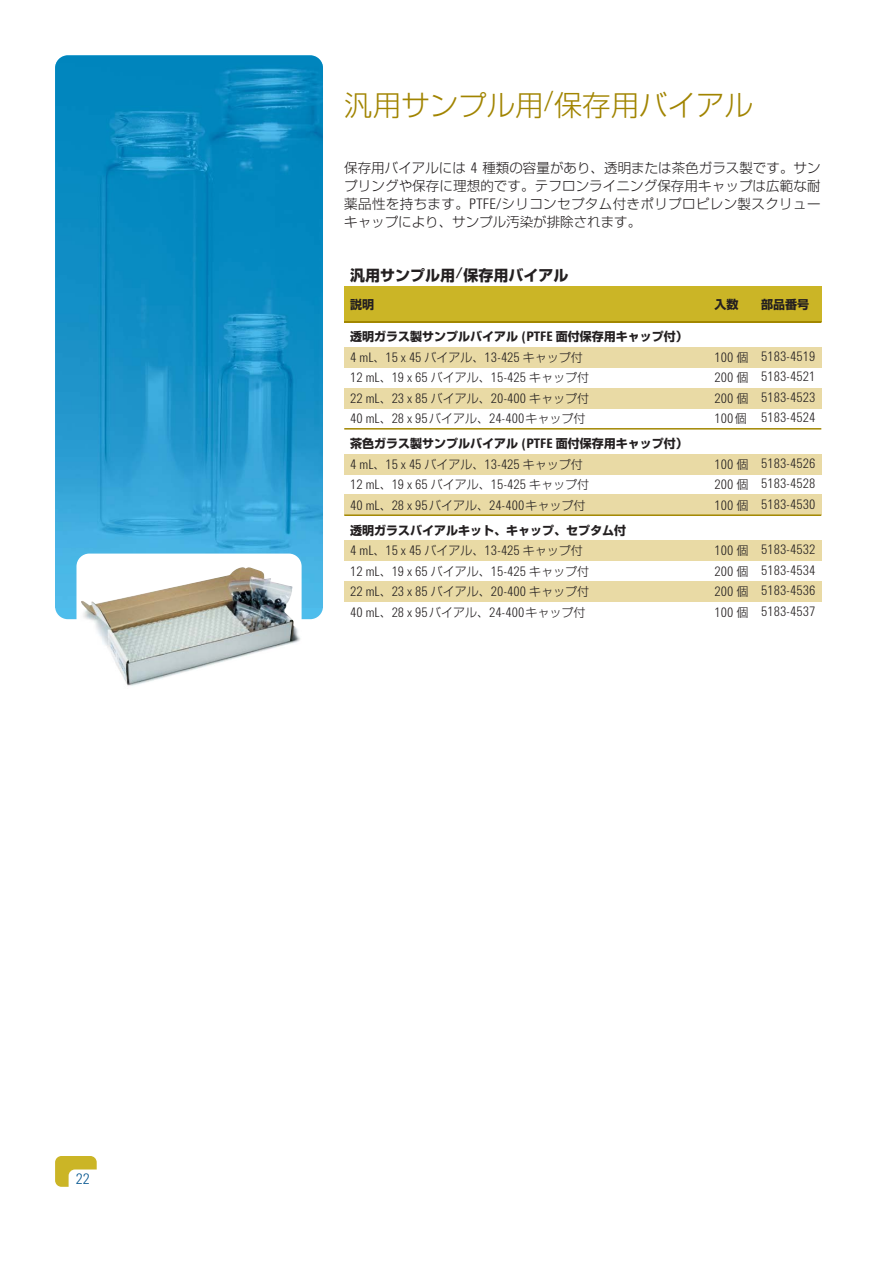
<style>
.page{position:relative;width:893px;height:1263px;background:#fff}
.page>*{position:absolute;margin:0;border:0;box-sizing:border-box;transform-origin:0 0}
.t1{font:300 28.5px "Shin Go Pro";color:#a18400}
.t2{font:700 15px "Shin Go Pro";color:#231f20}
.t3{font:300 15px "Agilent Cond";color:#00538e}
.t4{font:300 13.5px "Agilent Cond";color:#231f20}
.t5{font:300 13.5px/18px "Shin Go Pro";letter-spacing:.03em;color:#231f20;text-align:justify}
.t6{font:700 12px "Shin Go Pro";color:#231f20}
.s1{font-family:"Agilent Cond";font-size:15px}
.s2{font-family:"Agilent Cond";font-size:13.5px}
.s3{font-family:"Shin Go Pro";font-size:12px}
</style>
<div class="page">
<img style="left:55px;top:55px;width:268px;height:552px">
<div style="left:76px;top:554px;width:226px;height:143px;background:#fff;border-radius:13px"></div>
<img style="left:76px;top:567px;width:226px;height:119px">
<div style="left:55px;top:1156px;width:42px;height:31px;background:#cbb526;border-radius:6px"></div>
<div style="left:69px;top:1170px;width:41px;height:30px;background:#fff;border-radius:6px"></div>
<div style="left:344px;top:286px;width:370px;height:36px;background:#cbb526"></div>
<div style="left:714px;top:286px;width:47px;height:36px;background:#cbb526"></div>
<div style="left:761px;top:286px;width:60px;height:36px;background:#cbb526"></div>
<div style="left:344px;top:347px;width:370px;height:20px;background:#e9daa5"></div>
<div style="left:714px;top:347px;width:47px;height:20px;background:#e9daa5"></div>
<div style="left:761px;top:347px;width:60px;height:20px;background:#e9daa5"></div>
<div style="left:344px;top:388px;width:370px;height:20px;background:#e9daa5"></div>
<div style="left:714px;top:388px;width:47px;height:20px;background:#e9daa5"></div>
<div style="left:761px;top:388px;width:60px;height:20px;background:#e9daa5"></div>
<div style="left:344px;top:454px;width:370px;height:20px;background:#e9daa5"></div>
<div style="left:714px;top:454px;width:47px;height:20px;background:#e9daa5"></div>
<div style="left:761px;top:454px;width:60px;height:20px;background:#e9daa5"></div>
<div style="left:344px;top:495px;width:370px;height:20px;background:#e9daa5"></div>
<div style="left:714px;top:495px;width:47px;height:20px;background:#e9daa5"></div>
<div style="left:761px;top:495px;width:60px;height:20px;background:#e9daa5"></div>
<div style="left:344px;top:540px;width:370px;height:21px;background:#e9daa5"></div>
<div style="left:714px;top:540px;width:47px;height:21px;background:#e9daa5"></div>
<div style="left:761px;top:540px;width:60px;height:21px;background:#e9daa5"></div>
<div style="left:344px;top:581px;width:370px;height:21px;background:#e9daa5"></div>
<div style="left:714px;top:581px;width:47px;height:21px;background:#e9daa5"></div>
<div style="left:761px;top:581px;width:60px;height:21px;background:#e9daa5"></div>
<hr style="left:344px;top:321px;width:477px;height:2px;background:#a28700">
<hr style="left:344px;top:428px;width:477px;height:2px;background:#a28700">
<hr style="left:344px;top:514px;width:477px;height:2px;background:#a28700">
<p class="t3" style="left:76px;top:1173px;width:15px">22</p>
<h1 class="t1" style="left:344px;top:95px;width:410px">汎用サンプル用<sup>/</sup>保存用バイアル</h1>
<p class="t5" style="left:344px;top:161px;width:478px">保存用バイアルには <span class="s1">4</span> 種類の容量があり、透明または茶色ガラス製です。サンプリングや保存に理想的です。テフロンライニング保存用キャップは広範な耐薬品性を持ちます。<span class="s1">PTFE/</span>シリコンセプタム付きポリプロピレン製スクリューキャップにより、サンプル汚染が排除されます。</p>
<p class="t2" style="left:350px;top:270px;width:220px">汎用サンプル用<sup>/</sup>保存用バイアル</p>
<p class="t6" style="left:350px;top:300px;width:25px">説明</p>
<p class="t6" style="left:714px;top:300px;width:25px">入数</p>
<p class="t6" style="left:761px;top:300px;width:50px">部品番号</p>
<p class="t6" style="left:350px;top:332px;width:339px">透明ガラス製サンプルバイアル <span class="s2">(PTFE</span> 面付保存用キャップ付）</p>
<p class="t4" style="left:350px;top:352px;width:234px">4 mL<span class="s3">、</span>15 x 45 <span class="s3">バイアル、</span>13-425 <span class="s3">キャップ付</span></p>
<p class="t4" style="left:714px;top:351px;width:102px">100 <sub>個</sub> 5183-4519</p>
<p class="t4" style="left:350px;top:373px;width:240px">12 mL<span class="s3">、</span>19 x 65 <span class="s3">バイアル、</span>15-425 <span class="s3">キャップ付</span></p>
<p class="t4" style="left:714px;top:372px;width:102px">200 <sub>個</sub> 5183-4521</p>
<p class="t4" style="left:350px;top:393px;width:240px">22 mL<span class="s3">、</span>23 x 85 <span class="s3">バイアル、</span>20-400 <span class="s3">キャップ付</span></p>
<p class="t4" style="left:714px;top:392px;width:102px">200 <sub>個</sub> 5183-4523</p>
<p class="t4" style="left:350px;top:414px;width:237px">40 mL<span class="s3">、</span>28 x 95<span class="s3">バイアル、</span>24-400<span class="s3">キャップ付</span></p>
<p class="t4" style="left:714px;top:413px;width:102px">100<sub>個</sub> 5183-4524</p>
<p class="t6" style="left:350px;top:439px;width:339px">茶色ガラス製サンプルバイアル <span class="s2">(PTFE</span> 面付保存用キャップ付）</p>
<p class="t4" style="left:350px;top:459px;width:234px">4 mL<span class="s3">、</span>15 x 45 <span class="s3">バイアル、</span>13-425 <span class="s3">キャップ付</span></p>
<p class="t4" style="left:714px;top:458px;width:102px">100 <sub>個</sub> 5183-4526</p>
<p class="t4" style="left:350px;top:480px;width:240px">12 mL<span class="s3">、</span>19 x 65 <span class="s3">バイアル、</span>15-425 <span class="s3">キャップ付</span></p>
<p class="t4" style="left:714px;top:478px;width:102px">200 <sub>個</sub> 5183-4528</p>
<p class="t4" style="left:350px;top:500px;width:237px">40 mL<span class="s3">、</span>28 x 95<span class="s3">バイアル、</span>24-400<span class="s3">キャップ付</span></p>
<p class="t4" style="left:714px;top:499px;width:102px">100 <sub>個</sub> 5183-4530</p>
<p class="t6" style="left:350px;top:526px;width:277px">透明ガラスバイアルキット、キャップ、セプタム付</p>
<p class="t4" style="left:350px;top:546px;width:234px">4 mL<span class="s3">、</span>15 x 45 <span class="s3">バイアル、</span>13-425 <span class="s3">キャップ付</span></p>
<p class="t4" style="left:714px;top:544px;width:102px">100 <sub>個</sub> 5183-4532</p>
<p class="t4" style="left:350px;top:566px;width:240px">12 mL<span class="s3">、</span>19 x 65 <span class="s3">バイアル、</span>15-425 <span class="s3">キャップ付</span></p>
<p class="t4" style="left:714px;top:565px;width:102px">200 <sub>個</sub> 5183-4534</p>
<p class="t4" style="left:350px;top:586px;width:240px">22 mL<span class="s3">、</span>23 x 85 <span class="s3">バイアル、</span>20-400 <span class="s3">キャップ付</span></p>
<p class="t4" style="left:714px;top:585px;width:102px">200 <sub>個</sub> 5183-4536</p>
<p class="t4" style="left:350px;top:607px;width:237px">40 mL<span class="s3">、</span>28 x 95<span class="s3">バイアル、</span>24-400<span class="s3">キャップ付</span></p>
<p class="t4" style="left:714px;top:606px;width:102px">100 <sub>個</sub> 5183-4537</p>
</div>
